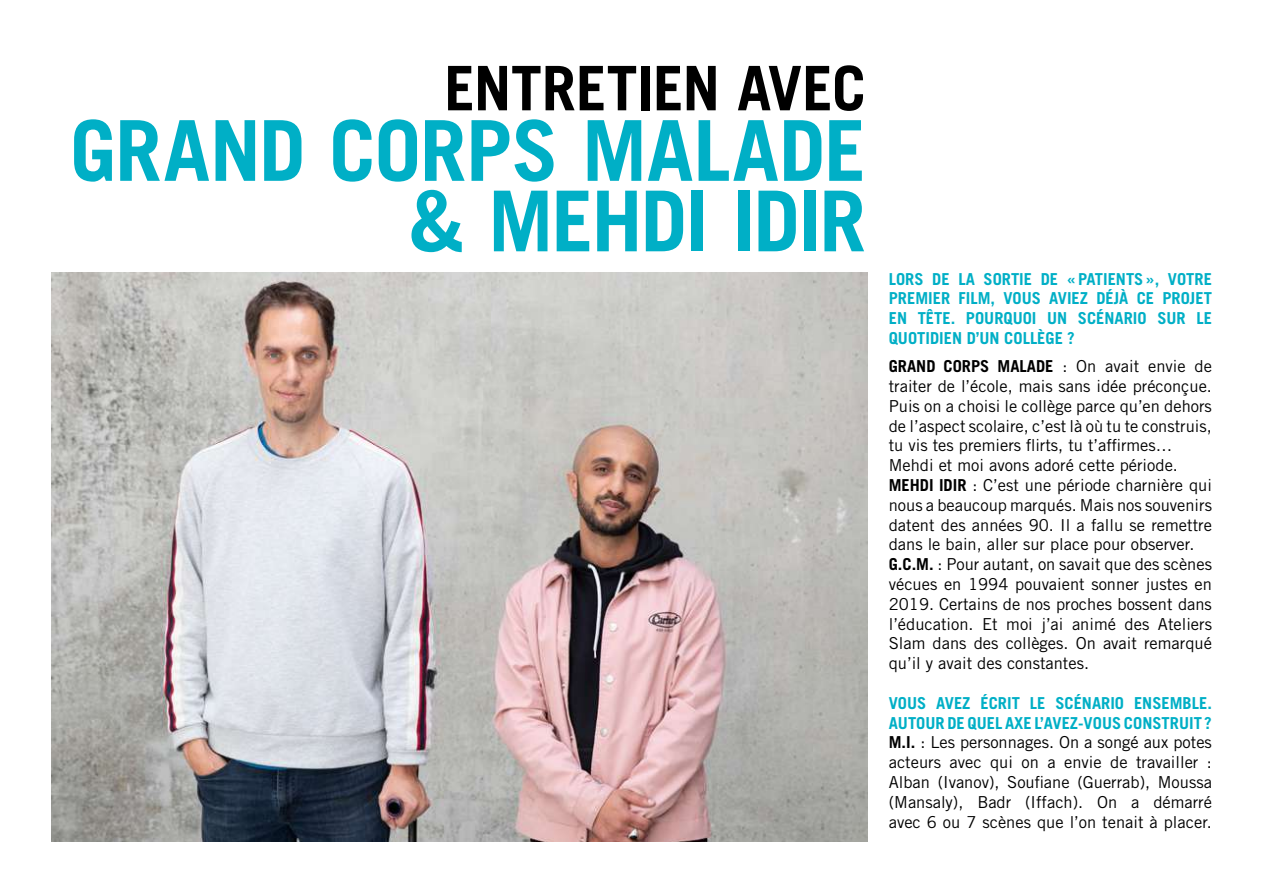
<style>
.page{position:relative;width:1263px;height:893px;background:#fff}
.page>*{position:absolute;margin:0;border:0;box-sizing:border-box;transform-origin:0 0}
.t1{font:700 84px/70.5px "Trade Gothic LT Std";letter-spacing:-.02em;color:#00afc6;text-align:right}
.t2{font:700 61.5px "Trade Gothic LT Std";letter-spacing:-.005em;color:#000}
.t3{font:16.5px/19.8px "Trade Gothic LT Std";color:#000}
.t4{font:700 16.5px/19.8px "Trade Gothic LT Std";color:#00afc6;text-align:justify}
.s1{font-weight:700}
.s2{font-weight:700;color:#00afc6}
</style>
<div class="page">
<img style="left:51px;top:273px;width:816px;height:569px">
<h2 class="t2" style="left:444px;top:51px;width:423px">ENTRETIEN AVEC</h2>
<h1 class="t1" style="left:70px;top:114px;width:798px">GRAND CORPS MALADE &amp; MEHDI IDIR</h1>
<p class="t4" style="left:889px;top:268px;width:325px">LORS DE LA SORTIE DE «PATIENTS», VOTRE PREMIER FILM, VOUS AVIEZ DÉJÀ CE PROJET EN TÊTE. POURQUOI UN SCÉNARIO SUR LE QUOTIDIEN D’UN COLLÈGE ?</p>
<p class="t3" style="left:889px;top:356px;width:325px"><span class="s1">GRAND CORPS MALADE</span> : On avait envie de traiter de l’école, mais sans idée préconçue.<br>Puis on a choisi le collège parce qu’en dehors de l’aspect scolaire, c’est là où tu te construis, tu vis tes premiers flirts, tu t’affirmes… Mehdi et moi avons adoré cette période.<br><span class="s1">MEHDI IDIR</span> : C’est une période charnière qui nous a beaucoup marqués. Mais nos souvenirs datent des années 90. Il a fallu se remettre dans le bain, aller sur place pour observer.<br><span class="s1">G.C.M.</span> : Pour autant, on savait que des scènes vécues en 1994 pouvaient sonner justes en 2019. Certains de nos proches bossent dans l’éducation. Et moi j’ai animé des Ateliers Slam dans des collèges. On avait remarqué qu’il y avait des constantes.</p>
<p class="t3" style="left:889px;top:693px;width:325px;text-align:justify"><span class="s2">VOUS AVEZ ÉCRIT LE SCÉNARIO ENSEMBLE.<br>AUTOUR DE QUEL AXE L’AVEZ-VOUS CONSTRUIT ?<br></span><span class="s1">M.I.</span> : Les personnages. On a songé aux potes acteurs avec qui on a envie de travailler :<br>Alban (Ivanov), Soufiane (Guerrab), Moussa (Mansaly), Badr (Iffach). On a démarré avec 6 ou 7 scènes que l’on tenait à placer.</p>
</div>
